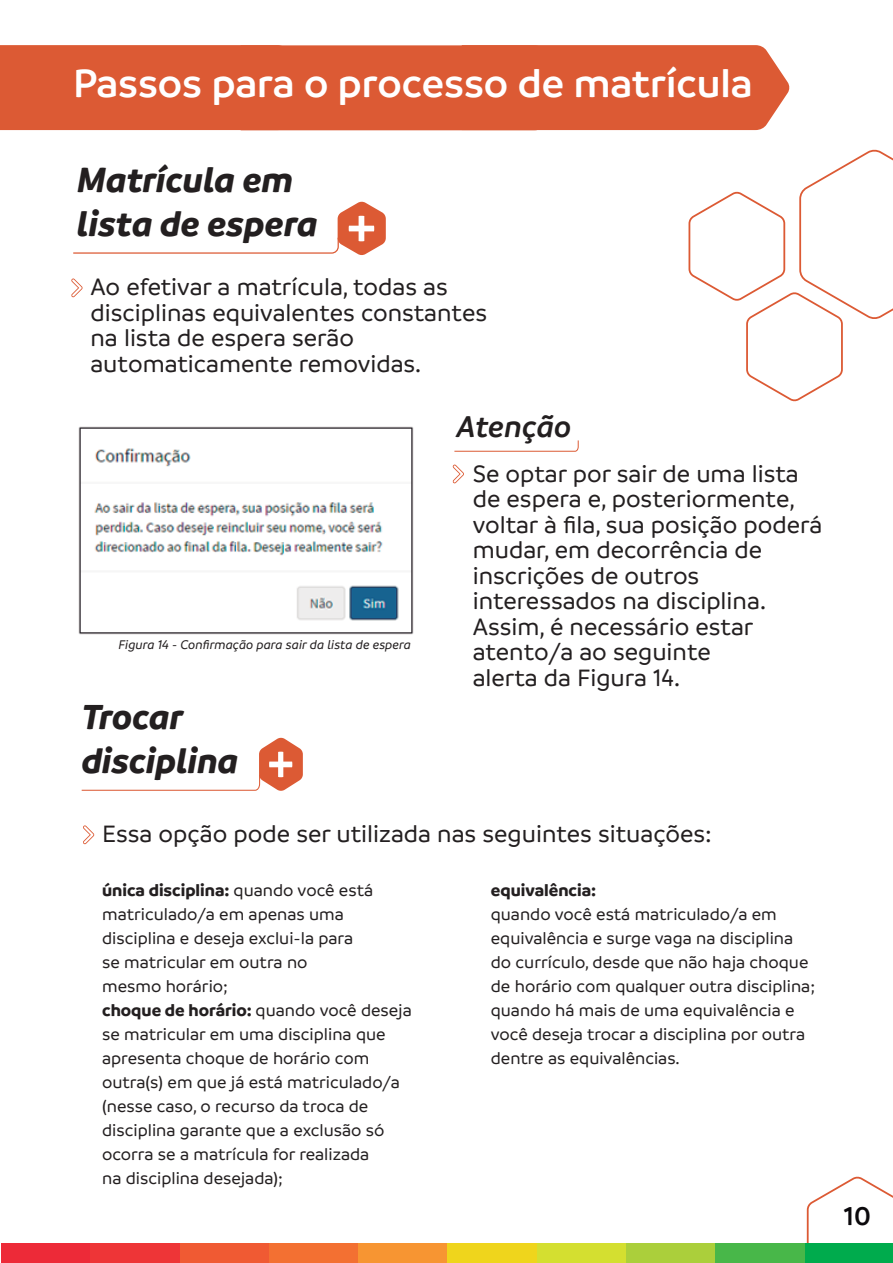
<style>
.page{position:relative;width:893px;height:1263px;background:#fff}
.page>*{position:absolute;margin:0;border:0;box-sizing:border-box;transform-origin:0 0}
.t1{font:700 58.35px "Branding";color:#fff}
.t2{font:700 58.35px "Branding";color:#fff;scale:.91 1}
.t3{font:600 42.3px "Branding";color:#fff}
.t4{font:italic 700 37.65px/43.3px "Branding";color:#231f20}
.t5{font:italic 700 37.5px/43px "Branding";color:#231f20}
.t6{font:italic 600 32.25px "Branding";color:#231f20}
.t7{font:600 27.45px "Branding";color:#0b090c}
.t8{font:500 25.5px/25.5px "Branding";color:#231f20}
.t9{font:500 18px/24px "Branding";color:#231f20}
.t10{font:700 18px "Branding";color:#231f20}
.t11{font:italic 500 13.5px "Branding";color:#231f20}
.s1{font-weight:700}
</style>
<div class="page">
<svg style="left:806px;top:1176px;width:87px;height:68px"></svg>
<div style="left:1px;top:1244px;width:90px;height:19px;background:#ed2a38"></div>
<div style="left:91px;top:1244px;width:89px;height:19px;background:#ee3537"></div>
<div style="left:180px;top:1244px;width:89px;height:19px;background:#f05a33"></div>
<div style="left:269px;top:1244px;width:90px;height:19px;background:#f37032"></div>
<div style="left:359px;top:1244px;width:89px;height:19px;background:#f79532"></div>
<div style="left:448px;top:1244px;width:89px;height:19px;background:#efd51c"></div>
<div style="left:537px;top:1244px;width:89px;height:19px;background:#d4df30"></div>
<div style="left:626px;top:1244px;width:90px;height:19px;background:#abcf3b"></div>
<div style="left:716px;top:1244px;width:89px;height:19px;background:#48b749"></div>
<div style="left:805px;top:1244px;width:88px;height:19px;background:#00ab4d"></div>
<div style="left:0;top:45px;width:790px;height:85px;background:#dc5a34"></div>
<svg style="left:73px;top:201px;width:313px;height:54px"></svg>
<svg style="left:454px;top:440px;width:125px;height:12px"></svg>
<svg style="left:71px;top:278px;width:12px;height:19px"></svg>
<svg style="left:452px;top:464px;width:12px;height:19px"></svg>
<img style="left:78px;top:426px;width:336px;height:209px">
<svg style="left:81px;top:737px;width:222px;height:54px"></svg>
<svg style="left:83px;top:825px;width:11px;height:19px"></svg>
<svg style="left:688px;top:149px;width:205px;height:253px"></svg>
<h2 class="t3" style="left:73px;top:60px;width:681px">Passos para o processo de matrícula</h2>
<h3 class="t4" style="left:77px;top:158px;width:242px">Matrícula em lista de espera</h3>
<h1 class="t1" style="left:347px;top:190px;width:31px">+</h1>
<h3 class="t8" style="left:90px;top:275px;width:398px">Ao efetivar a matrícula, todas as disciplinas equivalentes constantes na lista de espera serão automaticamente removidas.</h3>
<p class="t11" style="left:119px;top:637px;width:294px">Figura 14 - Confirmação para sair da lista de espera</p>
<h3 class="t5" style="left:82px;top:696px;width:158px">Trocar disciplina</h3>
<h1 class="t2" style="left:267px;top:726px;width:31px">+</h1>
<h3 class="t6" style="left:457px;top:409px;width:116px">Atenção</h3>
<h3 class="t8" style="left:473px;top:461px;width:351px">Se optar por sair de uma lista de espera e, posteriormente, voltar à fila, sua posição poderá mudar, em decorrência de inscrições de outros interessados na disciplina.<br>Assim, é necessário estar atento/a ao seguinte<br>alerta da Figura 14.</h3>
<h3 class="t8" style="left:102px;top:821px;width:611px">Essa opção pode ser utilizada nas seguintes situações:</h3>
<p class="t9" style="left:102px;top:879px;width:311px"><span class="s1">única disciplina:</span> quando você está matriculado/a em apenas uma disciplina e deseja exclui-la para<br>se matricular em outra no<br>mesmo horário;<br><span class="s1">choque de horário:</span> quando você deseja se matricular em uma disciplina que apresenta choque de horário com outra(s) em que já está matriculado/a (nesse caso, o recurso da troca de disciplina garante que a exclusão só ocorra se a matrícula for realizada<br>na disciplina desejada);</p>
<p class="t10" style="left:491px;top:880px;width:107px">equivalência:</p>
<p class="t9" style="left:491px;top:903px;width:326px">quando você está matriculado/a em equivalência e surge vaga na disciplina do currículo, desde que não haja choque de horário com qualquer outra disciplina; quando há mais de uma equivalência e você deseja trocar a disciplina por outra dentre as equivalências.</p>
<h3 class="t7" style="left:844px;top:1201px;width:28px">10</h3>
</div>
